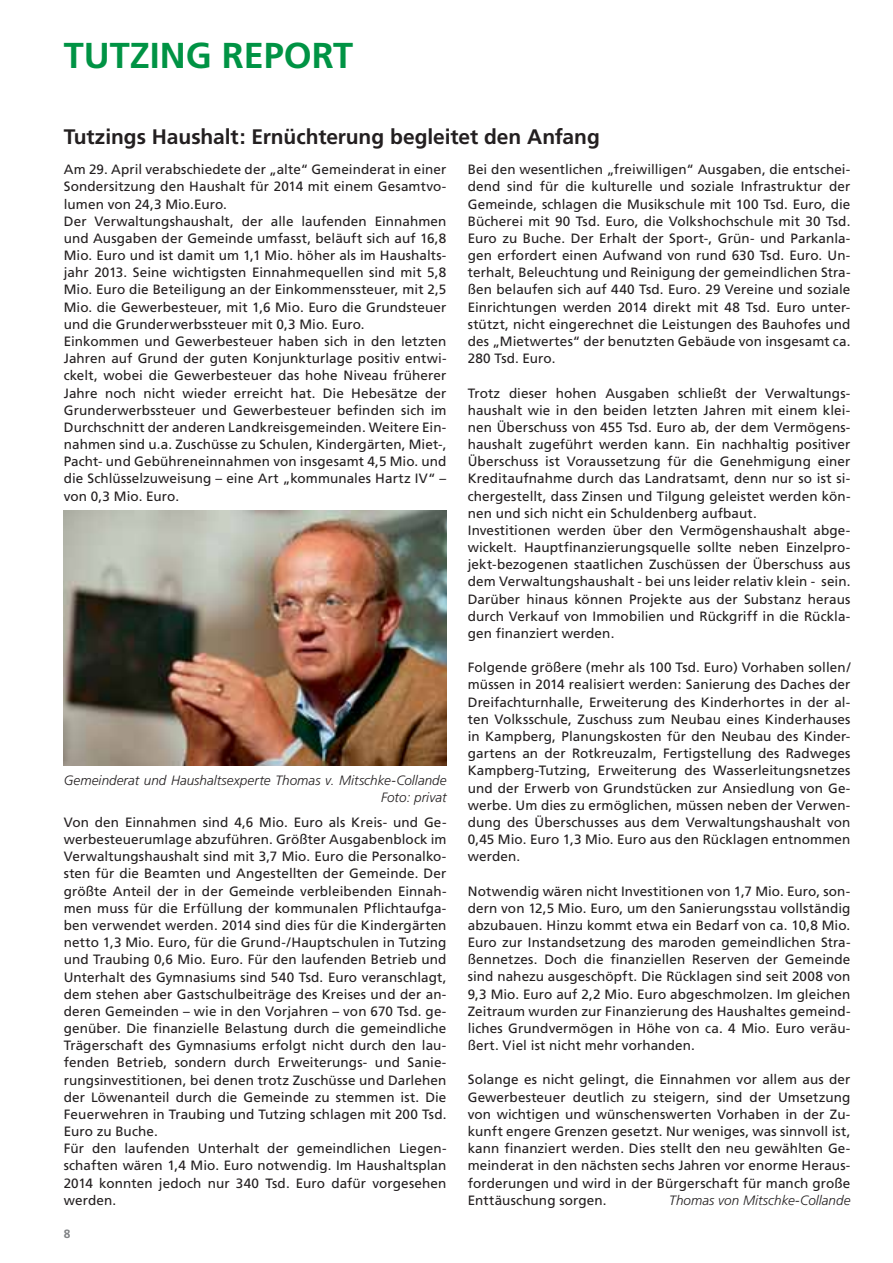
<style>
.page{position:relative;width:893px;height:1263px;background:#fff}
.page>*{position:absolute;margin:0;border:0;box-sizing:border-box;transform-origin:0 0}
.t1{font:700 36px "Frutiger";color:#009344}
.t2{font:700 21px "Frutiger";letter-spacing:-.005em;color:#231f20}
.t3{font:13.5px/17.1px "Frutiger";letter-spacing:.01em;color:#231f20;text-align:justify}
.t4{font:italic 300 13.5px/17.1px "Frutiger";color:#231f20;text-align:right}
.t5{font:700 12px "Frutiger";color:#808285}
</style>
<div class="page">
<img style="left:64px;top:510px;width:382px;height:255px">
<h1 class="t1" style="left:64px;top:41px;width:291px">TUTZING REPORT</h1>
<h2 class="t2" style="left:64px;top:128px;width:538px">Tutzings Haushalt: Ernüchterung begleitet den Anfang</h2>
<p class="t3" style="left:468px;top:162px;width:384px">Bei den wesentlichen „freiwilligen“ Ausgaben, die entschei&shy;dend sind für die kulturelle und soziale Infrastruktur der Gemeinde, schlagen die Musikschule mit 100 Tsd. Euro, die Bücherei mit 90 Tsd. Euro, die Volkshochschule mit 30 Tsd.<br>Euro zu Buche. Der Erhalt der Sport-, Grün- und Parkanla&shy;gen erfordert einen Aufwand von rund 630 Tsd. Euro. Un&shy;terhalt, Beleuchtung und Reinigung der gemeindlichen Stra&shy;ßen belaufen sich auf 440 Tsd. Euro. 29 Vereine und soziale Einrichtungen werden 2014 direkt mit 48 Tsd. Euro unter&shy;stützt, nicht eingerechnet die Leistungen des Bauhofes und des „Mietwertes“ der benutzten Gebäude von insgesamt ca.<br>280 Tsd. Euro.</p>
<p class="t3" style="left:468px;top:385px;width:384px;text-align:left">Trotz dieser hohen Ausgaben schließt der Verwaltungs&shy;haushalt wie in den beiden letzten Jahren mit einem klei&shy;nen Überschuss von 455 Tsd. Euro ab, der dem Vermögens&shy;haushalt zugeführt werden kann. Ein nachhaltig positiver Überschuss ist Voraussetzung für die Genehmigung einer Kreditaufnahme durch das Landratsamt, denn nur so ist si&shy;chergestellt, dass Zinsen und Tilgung geleistet werden kön&shy;nen und sich nicht ein Schuldenberg aufbaut.<br>Investitionen werden über den Vermögenshaushalt abge&shy;wickelt. Hauptfinanzierungsquelle sollte neben Einzelpro&shy;jekt-bezogenen staatlichen Zuschüssen der Überschuss aus dem Verwaltungshaushalt - bei uns leider relativ klein - sein.<br>Darüber hinaus können Projekte aus der Substanz heraus durch Verkauf von Immobilien und Rückgriff in die Rückla&shy;gen finanziert werden.</p>
<p class="t3" style="left:468px;top:660px;width:384px">Folgende größere (mehr als 100 Tsd. Euro) Vorhaben sollen/ müssen in 2014 realisiert werden: Sanierung des Daches der Dreifachturnhalle, Erweiterung des Kinderhortes in der al&shy;ten Volksschule, Zuschuss zum Neubau eines Kinderhauses in Kampberg, Planungskosten für den Neubau des Kinder&shy;gartens an der Rotkreuzalm, Fertigstellung des Radweges Kampberg-Tutzing, Erweiterung des Wasserleitungsnetzes und der Erwerb von Grundstücken zur Ansiedlung von Ge&shy;werbe. Um dies zu ermöglichen, müssen neben der Verwen&shy;dung des Überschusses aus dem Verwaltungshaushalt von 0,45 Mio. Euro 1,3 Mio. Euro aus den Rücklagen entnommen werden.</p>
<p class="t3" style="left:468px;top:883px;width:384px">Notwendig wären nicht Investitionen von 1,7 Mio. Euro, son&shy;dern von 12,5 Mio. Euro, um den Sanierungsstau vollständig abzubauen. Hinzu kommt etwa ein Bedarf von ca. 10,8 Mio.<br>Euro zur Instandsetzung des maroden gemeindlichen Stra&shy;ßennetzes. Doch die finanziellen Reserven der Gemeinde sind nahezu ausgeschöpft. Die Rücklagen sind seit 2008 von 9,3 Mio. Euro auf 2,2 Mio. Euro abgeschmolzen. Im gleichen Zeitraum wurden zur Finanzierung des Haushaltes gemeind&shy;liches Grundvermögen in Höhe von ca. 4 Mio. Euro veräu&shy;ßert. Viel ist nicht mehr vorhanden.</p>
<p class="t3" style="left:468px;top:1072px;width:384px">Solange es nicht gelingt, die Einnahmen vor allem aus der Gewerbesteuer deutlich zu steigern, sind der Umsetzung von wichtigen und wünschenswerten Vorhaben in der Zu&shy;kunft engere Grenzen gesetzt. Nur weniges, was sinnvoll ist, kann finanziert werden. Dies stellt den neu gewählten Ge&shy;meinderat in den nächsten sechs Jahren vor enorme Heraus&shy;forderungen und wird in der Bürgerschaft für manch große Enttäuschung sorgen.</p>
<p class="t3" style="left:64px;top:162px;width:384px;text-align:left">Am 29. April verabschiedete der „alte“ Gemeinderat in einer Sondersitzung den Haushalt für 2014 mit einem Gesamtvo&shy;lumen von 24,3 Mio.Euro.<br>Der Verwaltungshaushalt, der alle laufenden Einnahmen und Ausgaben der Gemeinde umfasst, beläuft sich auf 16,8<br>Mio. Euro und ist damit um 1,1 Mio. höher als im Haushalts&shy;jahr 2013. Seine wichtigsten Einnahmequellen sind mit 5,8<br>Mio. Euro die Beteiligung an der Einkommenssteuer, mit 2,5<br>Mio. die Gewerbesteuer, mit 1,6 Mio. Euro die Grundsteuer und die Grunderwerbssteuer mit 0,3 Mio. Euro.<br>Einkommen und Gewerbesteuer haben sich in den letzten Jahren auf Grund der guten Konjunkturlage positiv entwi&shy;ckelt, wobei die Gewerbesteuer das hohe Niveau früherer Jahre noch nicht wieder erreicht hat. Die Hebesätze der Grunderwerbssteuer und Gewerbesteuer befinden sich im Durchschnitt der anderen Landkreisgemeinden. Weitere Ein&shy;nahmen sind u.a. Zuschüsse zu Schulen, Kindergärten, Miet-, Pacht- und Gebühreneinnahmen von insgesamt 4,5 Mio. und die Schlüsselzuweisung – eine Art „kommunales Hartz IV“ – von 0,3 Mio. Euro.</p>
<p class="t4" style="left:64px;top:772px;width:384px">Gemeinderat und Haushaltsexperte Thomas v. Mitschke-Collande<br>Foto: privat</p>
<p class="t3" style="left:64px;top:815px;width:384px;text-align:left">Von den Einnahmen sind 4,6 Mio. Euro als Kreis- und Ge&shy;werbesteuerumlage abzuführen. Größter Ausgabenblock im Verwaltungshaushalt sind mit 3,7 Mio. Euro die Personalko&shy;sten für die Beamten und Angestellten der Gemeinde. Der größte Anteil der in der Gemeinde verbleibenden Einnah&shy;men muss für die Erfüllung der kommunalen Pflichtaufga&shy;ben verwendet werden. 2014 sind dies für die Kindergärten netto 1,3 Mio. Euro, für die Grund-/Hauptschulen in Tutzing und Traubing 0,6 Mio. Euro. Für den laufenden Betrieb und Unterhalt des Gymnasiums sind 540 Tsd. Euro veranschlagt, dem stehen aber Gastschulbeiträge des Kreises und der an&shy;deren Gemeinden – wie in den Vorjahren – von 670 Tsd. ge&shy;genüber. Die finanzielle Belastung durch die gemeindliche Trägerschaft des Gymnasiums erfolgt nicht durch den lau&shy;fenden Betrieb, sondern durch Erweiterungs- und Sanie&shy;rungsinvestitionen, bei denen trotz Zuschüsse und Darlehen der Löwenanteil durch die Gemeinde zu stemmen ist. Die Feuerwehren in Traubing und Tutzing schlagen mit 200 Tsd.<br>Euro zu Buche.<br>Für den laufenden Unterhalt der gemeindlichen Liegen&shy;schaften wären 1,4 Mio. Euro notwendig. Im Haushaltsplan 2014 konnten jedoch nur 340 Tsd. Euro dafür vorgesehen werden.</p>
<p class="t4" style="left:669px;top:1192px;width:183px">Thomas von Mitschke-Collande</p>
<p class="t5" style="left:64px;top:1229px;width:8px">8</p>
</div>
